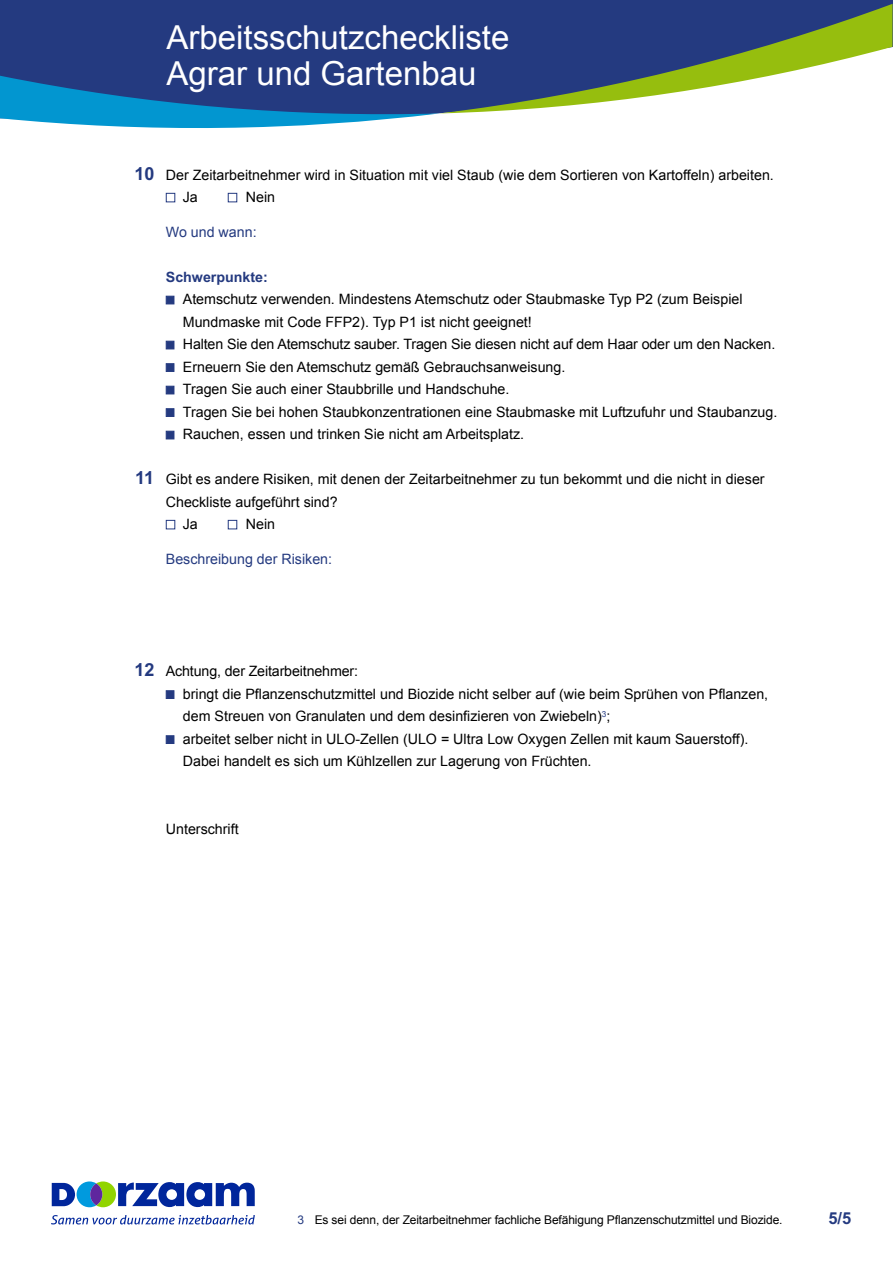
<style>
.page{position:relative;width:893px;height:1263px;background:#fff}
.page>*{position:absolute;margin:0;border:0;box-sizing:border-box;transform-origin:0 0}
.t1{font:33px/36px "Arial";color:#fff}
.t2{font:700 16.5px "Arial";color:#243a80}
.t3{font:14.25px/22.5px "Arial";color:#000}
.t4{font:14.25px "Arial";color:#243a80}
.t5{font:700 14.25px "Arial";color:#243a80}
.t6{font:12px "Arial";letter-spacing:-.01em;color:#000}
.s1{font-weight:700;font-size:18px;color:#243a80}
.s2{color:#243a80}
</style>
<div class="page">
<svg style="left:52px;top:1181px;width:203px;height:26px"></svg>
<svg style="left:51px;top:1215px;width:204px;height:9px"></svg>
<div style="left:0;top:0;width:893px;height:114px;background:#243a80"></div>
<svg style="left:0;top:76px;width:440px;height:52px;background:#276eaa"></svg>
<svg style="left:440px;top:4px;width:452px;height:109px;fill:#243a80"></svg>
<div style="left:166px;top:193px;width:9px;height:9px;border:1px solid #243a80"></div>
<div style="left:228px;top:193px;width:9px;height:9px;border:1px solid #243a80"></div>
<div style="left:166px;top:296px;width:8px;height:8px;background:#243a80;border:1px solid #243a80"></div>
<div style="left:166px;top:341px;width:8px;height:8px;background:#243a80;border:1px solid #243a80"></div>
<div style="left:166px;top:363px;width:8px;height:9px;background:#243a80;border:1px solid #243a80"></div>
<div style="left:166px;top:386px;width:8px;height:8px;background:#243a80;border:1px solid #243a80"></div>
<div style="left:166px;top:408px;width:8px;height:9px;background:#243a80;border:1px solid #243a80"></div>
<div style="left:166px;top:431px;width:8px;height:8px;background:#243a80;border:1px solid #243a80"></div>
<div style="left:166px;top:520px;width:9px;height:9px;border:1px solid #243a80"></div>
<div style="left:228px;top:520px;width:9px;height:9px;border:1px solid #243a80"></div>
<div style="left:166px;top:690px;width:8px;height:9px;background:#243a80;border:1px solid #243a80"></div>
<div style="left:166px;top:735px;width:8px;height:9px;background:#243a80;border:1px solid #243a80"></div>
<h1 class="t1" style="left:166px;top:20px;width:344px">Arbeitsschutzcheckliste<br>Agrar und Gartenbau</h1>
<p class="t3" style="left:183px;top:164px;width:592px;text-indent:-48px"><span class="s1">10</span> Der Zeitarbeitnehmer wird in Situation mit viel Staub (wie dem Sortieren von Kartoffeln) arbeiten.<br>Ja</p>
<p class="t3" style="left:246px;top:186px;width:31px">Nein</p>
<p class="t4" style="left:166px;top:222px;width:92px">Wo und wann:</p>
<p class="t5" style="left:166px;top:267px;width:104px">Schwerpunkte:</p>
<p class="t3" style="left:183px;top:288px;width:596px">Atemschutz verwenden. Mindestens Atemschutz oder Staubmaske Typ P2 (zum Beispiel Mundmaske mit Code FFP2). Typ P1 ist nicht geeignet!<br>Halten Sie den Atemschutz sauber. Tragen Sie diesen nicht auf dem Haar oder um den Nacken.<br>Erneuern Sie den Atemschutz gemäß Gebrauchsanweisung.<br>Tragen Sie auch einer Staubbrille und Handschuhe.<br>Tragen Sie bei hohen Staubkonzentrationen eine Staubmaske mit Luftzufuhr und Staubanzug.<br>Rauchen, essen und trinken Sie nicht am Arbeitsplatz.</p>
<p class="t3" style="left:135px;top:468px;width:631px"><span class="s1">11</span> Gibt es andere Risiken, mit denen der Zeitarbeitnehmer zu tun bekommt und die nicht in dieser</p>
<p class="t3" style="left:166px;top:491px;width:173px">Checkliste aufgeführt sind?</p>
<p class="t3" style="left:183px;top:513px;width:17px">Ja</p>
<p class="t3" style="left:246px;top:513px;width:31px">Nein</p>
<p class="t4" style="left:166px;top:549px;width:168px">Beschreibung der Risiken:</p>
<p class="t3" style="left:183px;top:660px;width:587px;text-indent:-48px"><span class="s1">12</span> Achtung, der Zeitarbeitnehmer:<br>bringt die Pflanzenschutzmittel und Biozide nicht selber auf (wie beim Sprühen von Pflanzen, dem Streuen von Granulaten und dem desinfizieren von Zwiebeln)<sup>3</sup>;<br>arbeitet selber nicht in ULO-Zellen (ULO = Ultra Low Oxygen Zellen mit kaum Sauerstoff).<br>Dabei handelt es sich um Kühlzellen zur Lagerung von Früchten.</p>
<p class="t3" style="left:166px;top:818px;width:74px">Unterschrift</p>
<p class="t6" style="left:298px;top:1212px;width:486px"><span class="s2">3</span> Es sei denn, der Zeitarbeitnehmer fachliche Befähigung Pflanzenschutzmittel und Biozide.</p>
<p class="t2" style="left:828px;top:1207px;width:24px">5/5</p>
</div>
